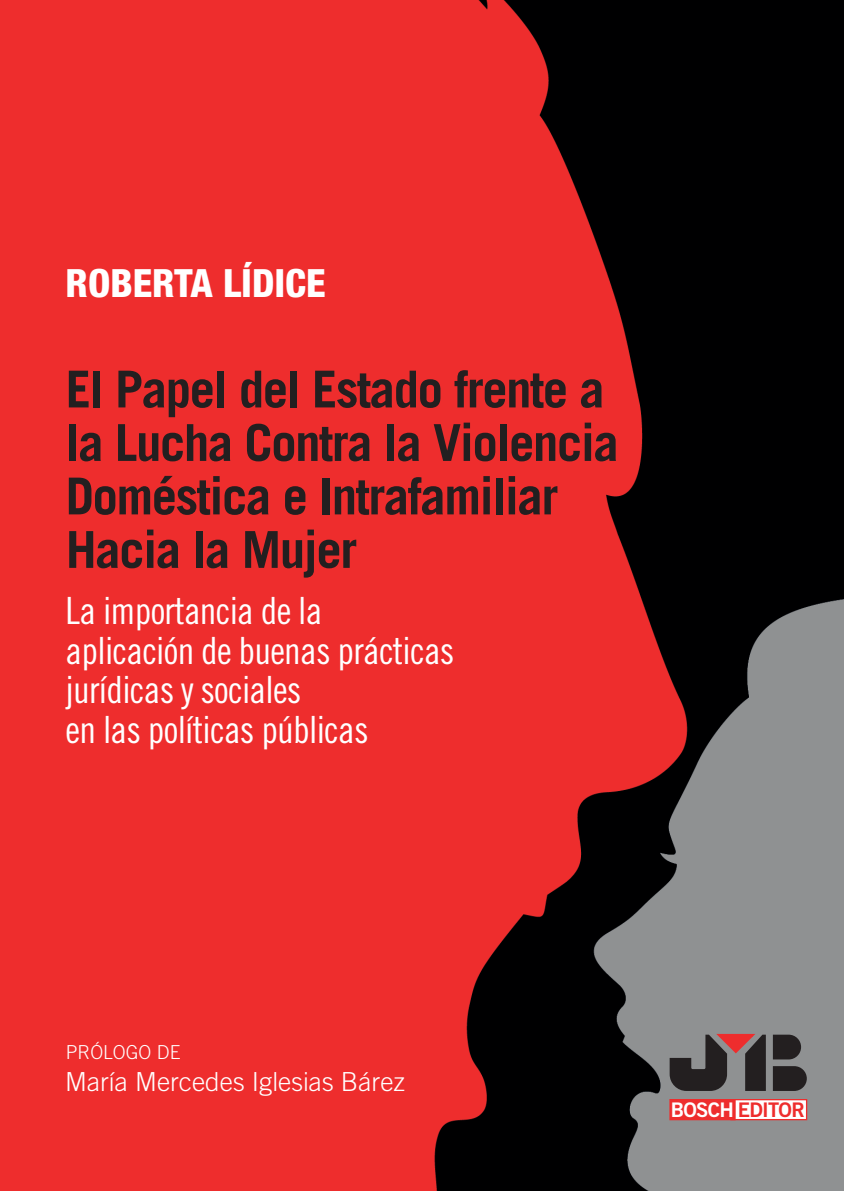
<style>
.page{position:relative;width:844px;height:1191px;background:#fff}
.page>*{position:absolute;margin:0;border:0;box-sizing:border-box;transform-origin:0 0}
.t1{font:700 50.93px/53.4px "Trade Gothic LT Std";letter-spacing:-.03em;color:#231f20}
.t2{font:800 condensed 39.02px "Helvetica Neue LT Std";color:#fff}
.t3{font:37.45px/39.4px "Trade Gothic LT Std Cn 18";letter-spacing:-.02em;color:#fff}
.t4{font:300 26.25px "Trade Gothic LT Std";color:#fff}
.t5{font:20.12px "Trade Gothic LT Std Bd 2";letter-spacing:-.035em;color:#ee2d2d}
.t6{font:300 19.25px "Trade Gothic LT Std";color:#fff}
.s1{color:#fff}
</style>
<div class="page">
<img style="left:4px;top:0;width:839px;height:1191px">
<svg style="left:668px;top:1031px;width:139px;height:61px;background:#5b5152"></svg>
<div style="left:730px;top:1099px;width:76px;height:20px;background:#fff"></div>
<div style="left:730px;top:1099px;width:77px;height:21px;border:1px solid #ee2d2d"></div>
<div style="left:670px;top:1099px;width:64px;height:20px;background:#ee2d2d"></div>
<div style="left:669px;top:1099px;width:66px;height:21px;border:1px solid #ee2d2d"></div>
<hr style="left:0;top:0;width:4px;height:1191px;background:#ee2d2d">
<p class="t2" style="left:66px;top:259px;width:261px">ROBERTA LÍDICE</p>
<h1 class="t1" style="left:66px;top:362px;width:554px">El Papel del Estado frente a la Lucha Contra la Violencia<br>Doméstica e Intrafamiliar<br>Hacia la Mujer</h1>
<p class="t3" style="left:66px;top:591px;width:390px">La importancia de la aplicación de buenas prácticas jurídicas y sociales<br>en las políticas públicas</p>
<p class="t6" style="left:66px;top:1041px;width:116px">PRÓLOGO DE</p>
<p class="t4" style="left:65px;top:1066px;width:341px">María Mercedes Iglesias Bárez</p>
<p class="t5" style="left:670px;top:1097px;width:135px"><span class="s1">BOSCH</span> EDITOR</p>
</div>
